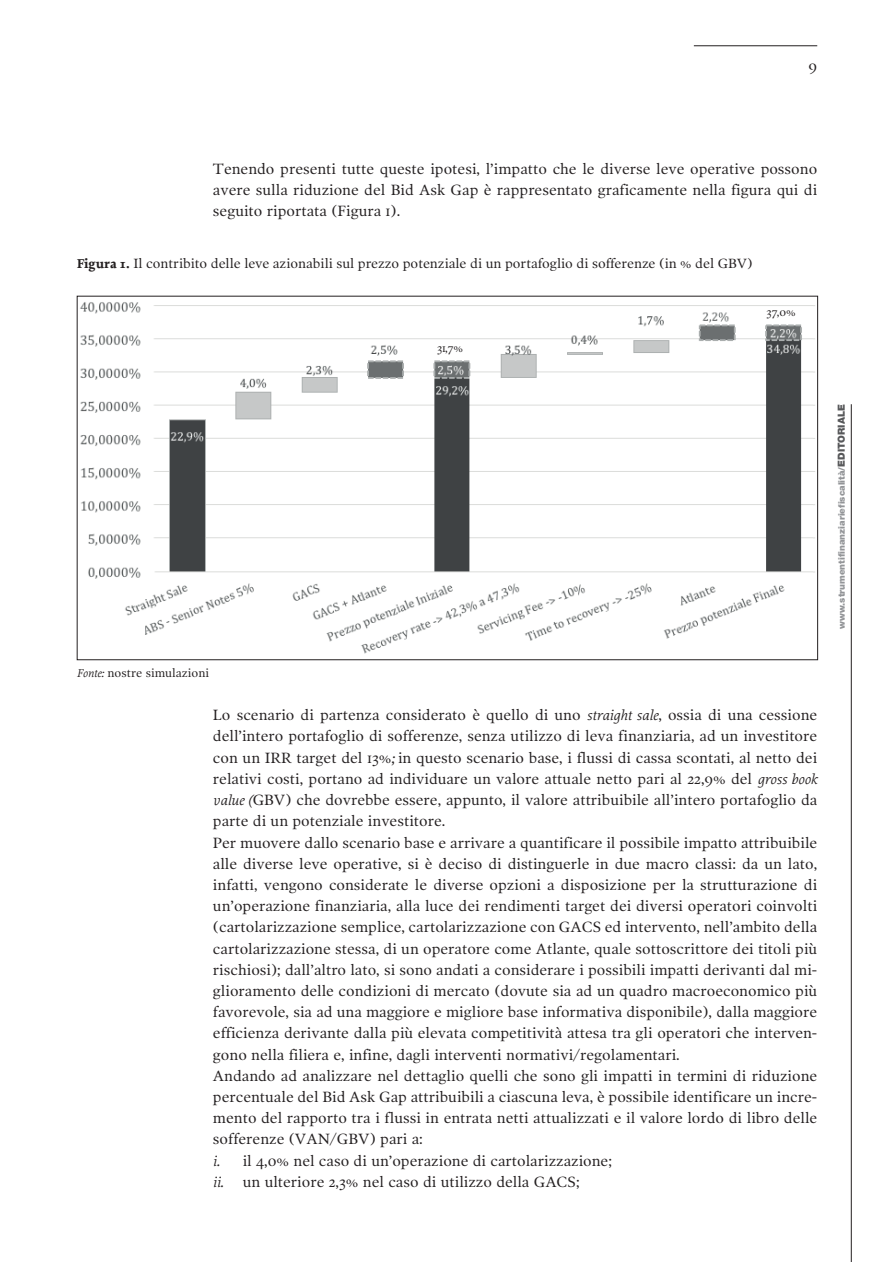
<style>
.page{position:relative;width:893px;height:1262px;background:#fff}
.page>*{position:absolute;margin:0;border:0;box-sizing:border-box;transform-origin:0 0}
.t1{font:15px/21.1px "Poynter Text Roman One";color:#231f20;text-align:justify}
.t2{font:13.5px "Poynter Text Roman One";color:#231f20}
.t3{font:12px "Poynter Text Roman One";color:#231f20}
.t4{font:11.4px "Poynter Text Roman One";color:#231f20}
.t5{font:900 9px "Helvetica Neue";color:#939598}
.s1{font-family:"Proforma";font-weight:700}
.s2{font-family:"Proforma";font-style:italic}
.s3{font-size:9.75px;color:#57585a}
</style>
<div class="page">
<hr style="left:850px;top:404px;width:1px;height:858px;background:#231f20">
<hr style="left:693px;top:46px;width:124px;height:1px;background:#231f20">
<img style="left:80px;top:302px;width:732px;height:352px">
<p class="t1" style="left:808px;top:55px;width:10px">9</p>
<p class="t1" style="left:213px;top:157px;width:605px">Tenendo presenti tutte queste ipotesi, l’impatto che le diverse leve operative possono avere sulla riduzione del Bid Ask Gap è rappresentato graficamente nella figura qui di seguito riportata (Figura 1).</p>
<p class="t2" style="left:77px;top:255px;width:677px"><span class="s1">Figura 1.</span> Il contribito delle leve azionabili sul prezzo potenziale di un portafoglio di sofferenze (in % del GBV)</p>
<p class="t4" style="left:437px;top:341px;width:28px">31,7%</p>
<p class="t4" style="left:766px;top:305px;width:31px">37,0%</p>
<p class="t3" style="left:77px;top:666px;width:134px"><span class="s2">Fonte:</span> nostre simulazioni</p>
<p class="t1" style="left:213px;top:704px;width:605px;text-align:left">Lo scenario di partenza considerato è quello di uno <span class="s2">straight sale</span>, ossia di una cessione dell’intero portafoglio di sofferenze, senza utilizzo di leva finanziaria, ad un investitore con un IRR target del 13%<span class="s2">;</span> in questo scenario base, i flussi di cassa scontati, al netto dei relativi costi, portano ad individuare un valore attuale netto pari al 22,9% del <span class="s2">gross book value (</span>GBV) che dovrebbe essere, appunto, il valore attribuibile all’intero portafoglio da parte di un potenziale investitore.<br>Per muovere dallo scenario base e arrivare a quantificare il possibile impatto attribuibile alle diverse leve operative, si è deciso di distinguerle in due macro classi: da un lato, infatti, vengono considerate le diverse opzioni a disposizione per la strutturazione di un’operazione finanziaria, alla luce dei rendimenti target dei diversi operatori coinvolti (cartolarizzazione semplice, cartolarizzazione con GACS ed intervento, nell’ambito della cartolarizzazione stessa, di un operatore come Atlante, quale sottoscrittore dei titoli più rischiosi); dall’altro lato, si sono andati a considerare i possibili impatti derivanti dal mi&shy;glioramento delle condizioni di mercato (dovute sia ad un quadro macroeconomico più favorevole, sia ad una maggiore e migliore base informativa disponibile), dalla maggiore efficienza derivante dalla più elevata competitività attesa tra gli operatori che interven&shy;gono nella filiera e, infine, dagli interventi normativi/regolamentari.<br>Andando ad analizzare nel dettaglio quelli che sono gli impatti in termini di riduzione percentuale del Bid Ask Gap attribuibili a ciascuna leva, è possibile identificare un incre&shy;mento del rapporto tra i flussi in entrata netti attualizzati e il valore lordo di libro delle sofferenze (VAN/GBV) pari a:<br><span class="s2">i.</span> il 4,0% nel caso di un’operazione di cartolarizzazione;<br><span class="s2">ii.</span> un ulteriore 2,3% nel caso di utilizzo della GACS;</p>
<p class="t5" style="left:835px;top:629px;width:226px;rotate:-90deg">www.strumentifinanziariefiscalità/<span class="s3">EDITORIALE</span></p>
</div>
